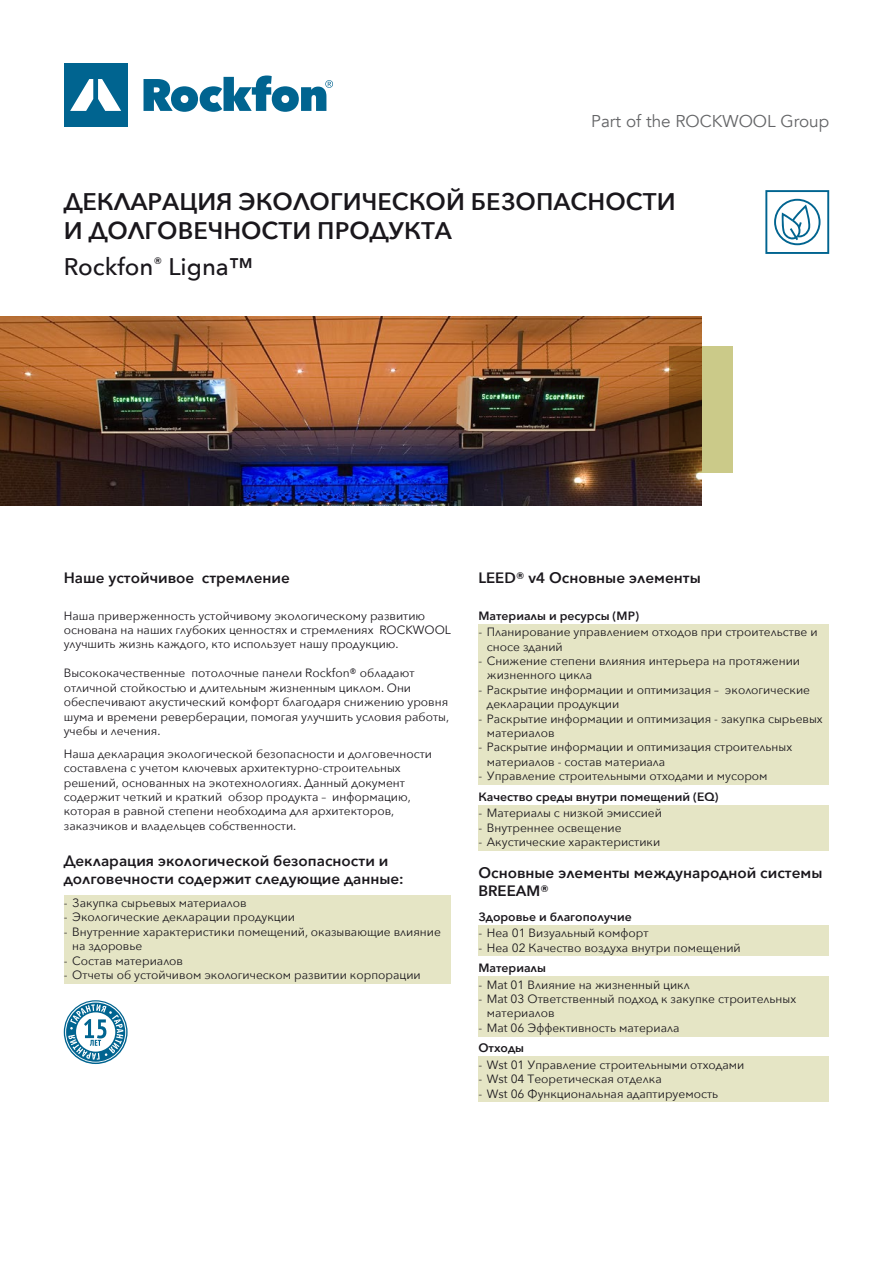
<style>
.page{position:relative;width:893px;height:1263px;background:#fff}
.page>*{position:absolute;margin:0;border:0;box-sizing:border-box;transform-origin:0 0}
.t1{font:600 24px/28.5px "Avenir Next";color:#1a171c}
.t2{font:500 24px "Avenir Next";color:#1a171c}
.t3{font:17.1px "Avenir";color:#646567}
.t4{font:600 15px/18px "Avenir Next";color:#1a171c}
.t5{font:12px/14.4px "Avenir Next";color:#1a171c}
.t6{font:600 12px "Avenir Next";color:#1a171c}
</style>
<div class="page">
<img style="left:0;top:316px;width:702px;height:189px">
<div style="left:64px;top:895px;width:387px;height:16px;background:#e5e5c5"></div>
<div style="left:64px;top:909px;width:387px;height:17px;background:#e5e5c5"></div>
<div style="left:64px;top:924px;width:387px;height:30px;background:#e5e5c5"></div>
<div style="left:64px;top:952px;width:387px;height:17px;background:#e5e5c5"></div>
<div style="left:64px;top:967px;width:387px;height:16px;background:#e5e5c5"></div>
<svg style="left:64px;top:1000px;width:64px;height:64px"></svg>
<svg style="left:65px;top:1001px;width:61px;height:61px"></svg>
<svg style="left:66px;top:1002px;width:59px;height:60px"></svg>
<svg style="left:68px;top:1004px;width:55px;height:56px"></svg>
<div style="left:478px;top:624px;width:351px;height:31px;background:#e5e5c5"></div>
<div style="left:478px;top:653px;width:351px;height:31px;background:#e5e5c5"></div>
<div style="left:478px;top:682px;width:351px;height:31px;background:#e5e5c5"></div>
<div style="left:478px;top:711px;width:351px;height:30px;background:#e5e5c5"></div>
<div style="left:478px;top:739px;width:351px;height:31px;background:#e5e5c5"></div>
<div style="left:478px;top:768px;width:351px;height:17px;background:#e5e5c5"></div>
<div style="left:478px;top:805px;width:351px;height:16px;background:#e5e5c5"></div>
<div style="left:478px;top:819px;width:351px;height:17px;background:#e5e5c5"></div>
<div style="left:478px;top:834px;width:351px;height:16px;background:#e5e5c5"></div>
<div style="left:478px;top:925px;width:351px;height:17px;background:#e5e5c5"></div>
<div style="left:478px;top:940px;width:351px;height:16px;background:#e5e5c5"></div>
<div style="left:478px;top:976px;width:351px;height:17px;background:#e5e5c5"></div>
<div style="left:478px;top:991px;width:351px;height:31px;background:#e5e5c5"></div>
<div style="left:478px;top:1020px;width:351px;height:16px;background:#e5e5c5"></div>
<div style="left:478px;top:1057px;width:351px;height:16px;background:#e5e5c5"></div>
<div style="left:478px;top:1071px;width:351px;height:16px;background:#e5e5c5"></div>
<div style="left:478px;top:1085px;width:351px;height:17px;background:#e5e5c5"></div>
<svg style="left:144px;top:75px;width:189px;height:37px"></svg>
<div style="left:64px;top:63px;width:64px;height:64px;background:#006490"></div>
<svg style="left:70px;top:79px;width:51px;height:32px"></svg>
<svg style="left:765px;top:190px;width:64px;height:64px"></svg>
<svg style="left:669px;top:347px;width:64px;height:126px;background:#927d4a"></svg>
<h2 class="t3" style="left:591px;top:111px;width:239px">Part of the ROCKWOOL Group</h2>
<h1 class="t1" style="left:64px;top:187px;width:613px">ДЕКЛАРАЦИЯ ЭКОЛОГИЧЕСКОЙ БЕЗОПАСНОСТИ<br>И ДОЛГОВЕЧНОСТИ ПРОДУКТА</h1>
<h1 class="t2" style="left:64px;top:246px;width:191px">Rockfon<sup>®</sup> Ligna™</h1>
<p class="t4" style="left:64px;top:569px;width:228px">Наше устойчивое стремление</p>
<p class="t5" style="left:64px;top:608px;width:389px">Наша приверженность устойчивому экологическому развитию основана на наших глубоких ценностях и стремлениях ROCKWOOL улучшить жизнь каждого, кто использует нашу продукцию.</p>
<p class="t5" style="left:64px;top:665px;width:387px">Высококачественные потолочные панели Rockfon® обладают отличной стойкостью и длительным жизненным циклом. Они обеспечивают акустический комфорт благодаря снижению уровня шума и времени реверберации, помогая улучшить условия работы, учебы и лечения.</p>
<p class="t5" style="left:64px;top:746px;width:370px">Наша декларация экологической безопасности и долговечности составлена с учетом ключевых архитектурно-строительных решений, основанных на экотехнологиях. Данный документ содержит четкий и краткий обзор продукта – информацию, которая в равной степени необходима для архитекторов, заказчиков и владельцев собственности.</p>
<p class="t4" style="left:64px;top:851px;width:341px">Декларация экологической безопасности и долговечности содержит следующие данные:</p>
<p class="t5" style="left:64px;top:895px;width:184px">- Закупка сырьевых материалов</p>
<p class="t5" style="left:64px;top:909px;width:233px">- Экологические декларации продукции</p>
<p class="t5" style="left:72px;top:924px;width:370px;text-indent:-9px">- Внутренние характеристики помещений, оказывающие влияние на здоровье</p>
<p class="t5" style="left:64px;top:953px;width:121px">- Состав материалов</p>
<p class="t5" style="left:64px;top:967px;width:358px">- Отчеты об устойчивом экологическом развитии корпорации</p>
<p class="t4" style="left:478px;top:569px;width:224px">LEED® v4 Основные элементы</p>
<p class="t6" style="left:478px;top:605px;width:162px">Материалы и ресурсы (МР)</p>
<p class="t5" style="left:487px;top:624px;width:332px;text-indent:-9px">- Планирование управлением отходов при строительстве и сносе зданий</p>
<p class="t5" style="left:487px;top:653px;width:315px;text-indent:-9px">- Снижение степени влияния интерьера на протяжении жизненного цикла</p>
<p class="t5" style="left:487px;top:682px;width:325px;text-indent:-9px">- Раскрытие информации и оптимизация – экологические декларации продукции</p>
<p class="t5" style="left:487px;top:711px;width:337px;text-indent:-9px">- Раскрытие информации и оптимизация - закупка сырьевых материалов</p>
<p class="t5" style="left:487px;top:739px;width:307px;text-indent:-9px">- Раскрытие информации и оптимизация строительных материалов - состав материала</p>
<p class="t5" style="left:478px;top:768px;width:291px">- Управление строительными отходами и мусором</p>
<p class="t6" style="left:478px;top:786px;width:242px">Качество среды внутри помещений (EQ)</p>
<p class="t5" style="left:478px;top:805px;width:185px">- Материалы с низкой эмиссией</p>
<p class="t5" style="left:478px;top:820px;width:145px">- Внутреннее освещение</p>
<p class="t5" style="left:478px;top:834px;width:183px">- Акустические характеристики</p>
<p class="t4" style="left:478px;top:863px;width:346px">Основные элементы международной системы<br>BREEAM®</p>
<p class="t6" style="left:478px;top:906px;width:155px">Здоровье и благополучие</p>
<p class="t5" style="left:478px;top:925px;width:172px">- Hea 01 Визуальный комфорт</p>
<p class="t5" style="left:478px;top:940px;width:264px">- Hea 02 Качество воздуха внутри помещений</p>
<p class="t6" style="left:478px;top:957px;width:69px">Материалы</p>
<p class="t5" style="left:478px;top:977px;width:213px">- Mat 01 Влияние на жизненный цикл</p>
<p class="t5" style="left:487px;top:991px;width:311px;text-indent:-9px">- Mat 03 Ответственный подход к закупке строительных материалов</p>
<p class="t5" style="left:478px;top:1020px;width:203px">- Mat 06 Эффективность материала</p>
<p class="t6" style="left:478px;top:1038px;width:47px">Отходы</p>
<p class="t5" style="left:478px;top:1057px;width:267px">- Wst 01 Управление строительными отходами</p>
<p class="t5" style="left:478px;top:1071px;width:185px">- Wst 04 Теоретическая отделка</p>
<p class="t5" style="left:478px;top:1086px;width:241px">- Wst 06 Функциональная адаптируемость</p>
</div>
